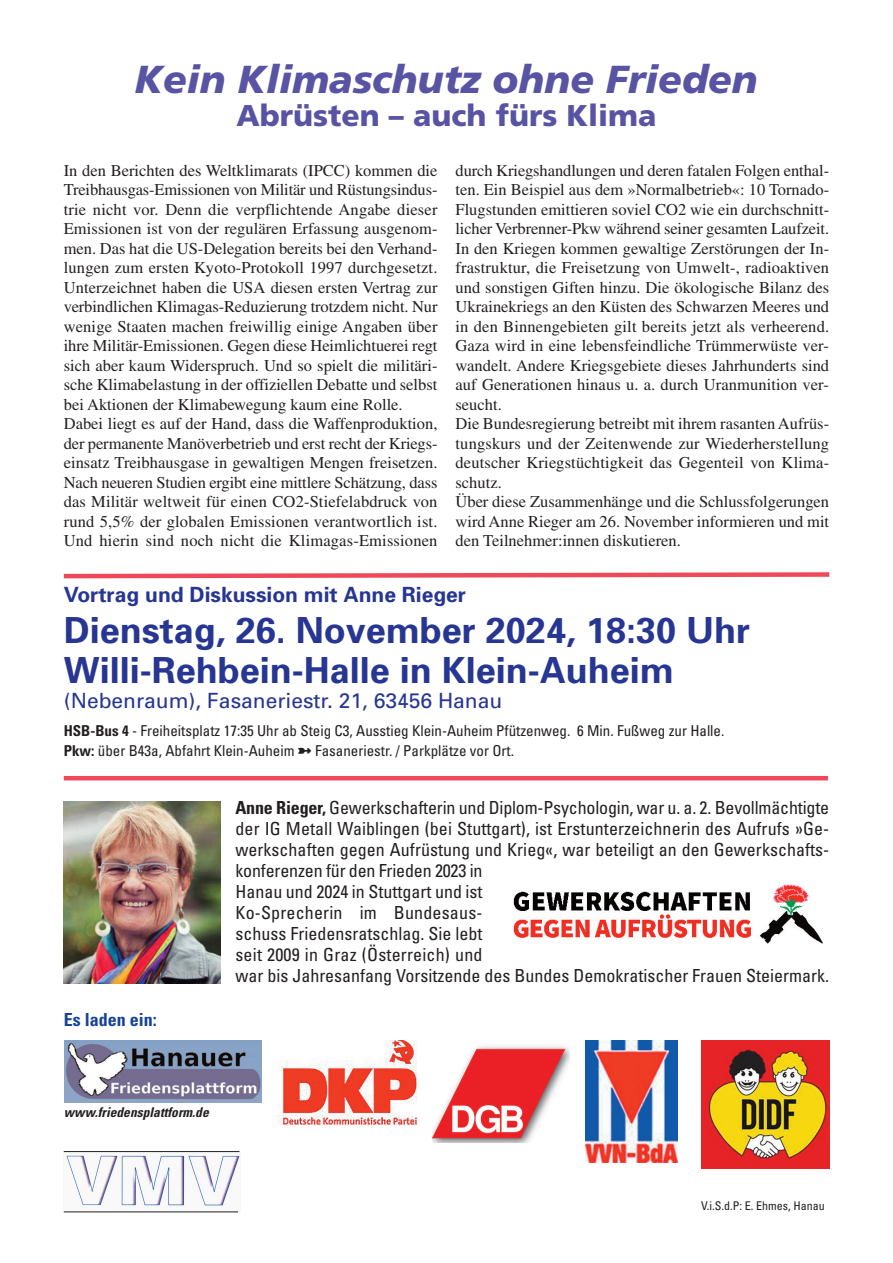
<style>
.page{position:relative;width:893px;height:1263px;background:#fff}
.page>*{position:absolute;margin:0;border:0;box-sizing:border-box;transform-origin:0 0}
.t1{font:italic 900 39px "Frutiger";color:#5854a3}
.t2{font:700 36px/40.5px "Univers";color:#263692}
.t3{font:900 30px "Frutiger";color:#5854a3}
.t4{font:21px "Univers";color:#263692}
.t5{font:700 21px "Univers";color:#263692}
.t6{font:condensed 18px/21px "Univers";color:#231f20}
.t7{font:700 condensed 18px "Univers";color:#154398}
.t8{font:16.5px/19.5px "Times";color:#231f20}
.t9{font:condensed 15px/19.5px "Univers";color:#231f20}
.t10{font:italic 700 condensed 13.5px "Univers";color:#231f20}
.t11{font:condensed 12px "Univers";color:#231f20}
.s1{font-weight:700}
</style>
<div class="page">
<img style="left:65px;top:1041px;width:196px;height:61px">
<img style="left:64px;top:801px;width:156px;height:183px">
<img style="left:513px;top:884px;width:310px;height:60px">
<img style="left:277px;top:1040px;width:140px;height:85px">
<img style="left:702px;top:1040px;width:127px;height:128px">
<img style="left:585px;top:1040px;width:93px;height:122px">
<img style="left:64px;top:1151px;width:176px;height:61px">
<img style="left:432px;top:1046px;width:138px;height:97px">
<hr style="left:64px;top:776px;width:764px;height:4px;background:#ef4858">
<svg style="left:63px;top:572px;width:767px;height:7px"></svg>
<hr style="left:64px;top:1211px;width:174px;height:1px;background:#231f20">
<hr style="left:64px;top:1151px;width:175px;height:1px;background:#231f20">
<h1 class="t1" style="left:135px;top:64px;width:624px">Kein Klimaschutz ohne Frieden</h1>
<h3 class="t3" style="left:236px;top:104px;width:422px">Abrüsten – auch fürs Klima</h3>
<p class="t8" style="left:64px;top:162px;width:375px">In den Berichten des Weltklimarats (IPCC) kommen die Treibhausgas-Emissionen von Militär und Rüstungsindus&shy;trie nicht vor. Denn die verpflichtende Angabe dieser Emissionen ist von der regulären Erfassung ausgenom&shy;men. Das hat die US-Delegation bereits bei den Verhand&shy;lungen zum ersten Kyoto-Protokoll 1997 durchgesetzt.<br>Unterzeichnet haben die USA diesen ersten Vertrag zur verbindlichen Klimagas-Reduzierung trotzdem nicht. Nur wenige Staaten machen freiwillig einige Angaben über ihre Militär-Emissionen. Gegen diese Heimlichtuerei regt sich aber kaum Widerspruch. Und so spielt die militäri&shy;sche Klimabelastung in der offiziellen Debatte und selbst bei Aktionen der Klimabewegung kaum eine Rolle.<br>Dabei liegt es auf der Hand, dass die Waffenproduktion, der permanente Manöverbetrieb und erst recht der Kriegs&shy;einsatz Treibhausgase in gewaltigen Mengen freisetzen.<br>Nach neueren Studien ergibt eine mittlere Schätzung, dass das Militär weltweit für einen CO2-Stiefelabdruck von rund 5,5% der globalen Emissionen verantwortlich ist.<br>Und hierin sind noch nicht die Klimagas-Emissionen</p>
<p class="t8" style="left:455px;top:162px;width:375px">durch Kriegshandlungen und deren fatalen Folgen enthal&shy;ten. Ein Beispiel aus dem »Normalbetrieb«: 10 Tornado-Flugstunden emittieren soviel CO2 wie ein durchschnitt&shy;licher Verbrenner-Pkw während seiner gesamten Laufzeit.<br>In den Kriegen kommen gewaltige Zerstörungen der In&shy;frastruktur, die Freisetzung von Umwelt-, radioaktiven und sonstigen Giften hinzu. Die ökologische Bilanz des Ukrainekriegs an den Küsten des Schwarzen Meeres und in den Binnengebieten gilt bereits jetzt als verheerend.<br>Gaza wird in eine lebensfeindliche Trümmerwüste ver&shy;wandelt. Andere Kriegsgebiete dieses Jahrhunderts sind auf Generationen hinaus u. a. durch Uranmunition ver&shy;seucht.<br>Die Bundesregierung betreibt mit ihrem rasanten Aufrüs&shy;tungskurs und der Zeitenwende zur Wiederherstellung deutscher Kriegstüchtigkeit das Gegenteil von Klima&shy;schutz.<br>Über diese Zusammenhänge und die Schlussfolgerungen wird Anne Rieger am 26. November informieren und mit den Teilnehmer:innen diskutieren.</p>
<p class="t5" style="left:64px;top:587px;width:404px">Vortrag und Diskussion mit Anne Rieger</p>
<h2 class="t2" style="left:64px;top:613px;width:688px">Dienstag, 26. November 2024, 18:30 Uhr<br>Willi-Rehbein-Halle in Klein-Auheim</h2>
<p class="t4" style="left:64px;top:693px;width:440px">(Nebenraum), Fasaneriestr. 21, 63456 Hanau</p>
<p class="t9" style="left:64px;top:722px;width:662px"><span class="s1">HSB-Bus 4</span> - Freiheitsplatz 17:35 Uhr ab Steig C3, Ausstieg Klein-Auheim Pfützenweg. 6 Min. Fußweg zur Halle.<br><span class="s1">Pkw:</span> über B43a, Abfahrt Klein-Auheim ➼ Fasaneriestr. / Parkplätze vor Ort.</p>
<p class="t7" style="left:64px;top:1013px;width:94px">Es laden ein:</p>
<p class="t6" style="left:235px;top:799px;width:595px"><span class="s1">Anne Rieger,</span> Gewerkschafterin und Diplom-Psychologin, war u. a. 2. Bevollmächtigte der IG Metall Waiblingen (bei Stuttgart), ist Erstunterzeichnerin des Aufrufs »Ge&shy;werkschaften gegen Aufrüstung und Krieg«, war beteiligt an den Gewerkschafts&shy;konferenzen für den Frieden 2023 in<br>Hanau und 2024 in Stuttgart und ist<br>Ko-Sprecherin im Bundesaus-<br>schuss Friedensratschlag. Sie lebt<br>seit 2009 in Graz (Österreich) und<br>war bis Jahresanfang Vorsitzende des Bundes Demokratischer Frauen Steiermark.</p>
<p class="t10" style="left:64px;top:1107px;width:147px">www.friedensplattform.de</p>
<p class="t11" style="left:701px;top:1201px;width:125px">V.i.S.d.P: E. Ehmes, Hanau</p>
</div>
